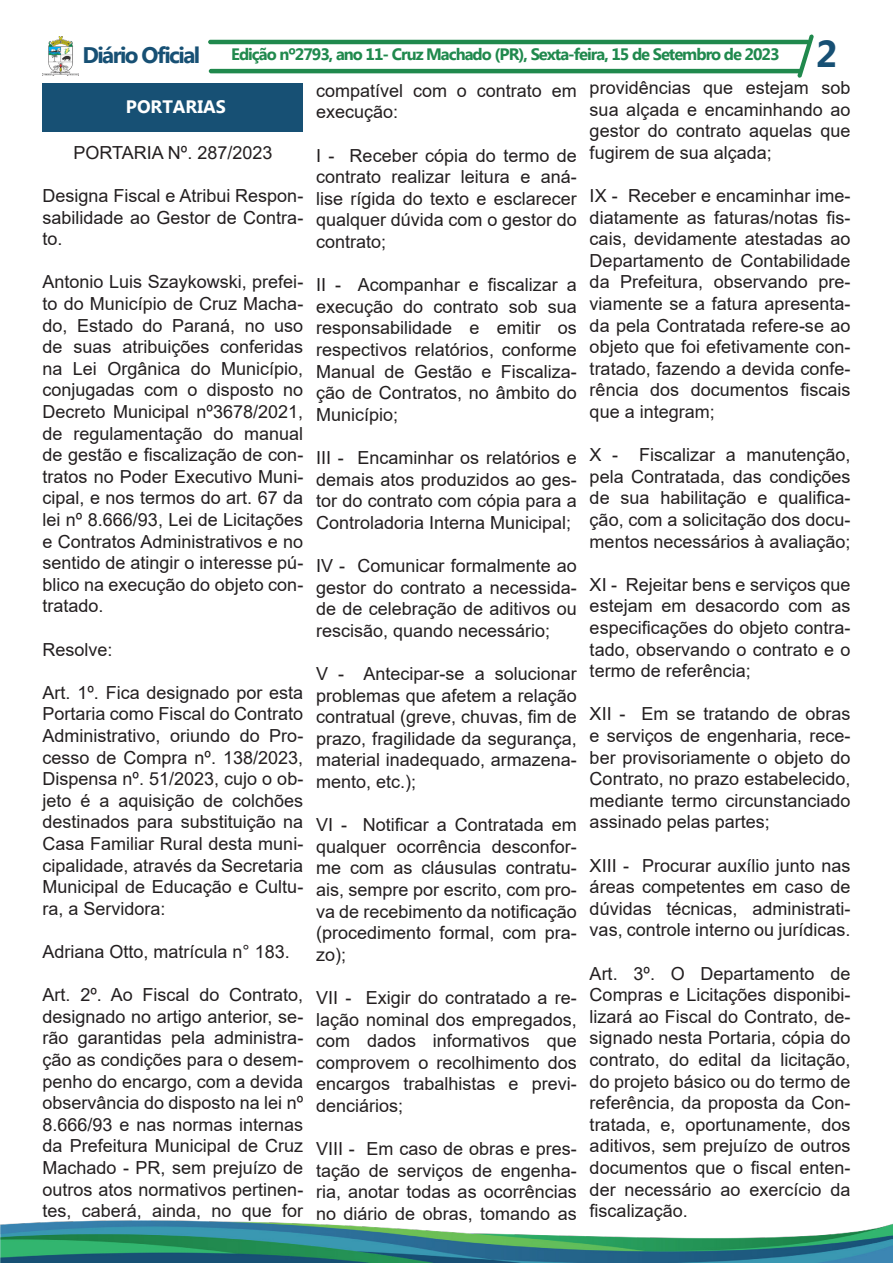
<style>
.page{position:relative;width:893px;height:1263px;background:#fff}
.page>*{position:absolute;margin:0;border:0;box-sizing:border-box;transform-origin:0 0}
.t1{font:700 37.5px "Myanmar Text";color:#175074}
.t2{font:700 22.5px "Myanmar Text";letter-spacing:-.07em;color:#175074}
.t3{font:18px/21.6px "Arial";color:#231f20;text-align:justify}
.t4{font:700 18px "Myanmar Text";color:#fff}
.t5{font:700 16.5px "Myanmar Text";letter-spacing:-.06em;color:#20894d}
</style>
<div class="page">
<hr style="left:208px;top:40px;width:602px;height:4px;background:#20894d;border-radius:2px">
<hr style="left:209px;top:69px;width:593px;height:4px;background:#20894d;border-radius:2px">
<img style="left:43px;top:37px;width:36px;height:38px">
<svg style="left:797px;top:34px;width:17px;height:44px"></svg>
<img style="left:0;top:1220px;width:892px;height:43px">
<img style="left:892px;top:1223px;width:1px;height:40px">
<div style="left:43px;top:83px;width:260px;height:49px;background:#175074"></div>
<p class="t2" style="left:82px;top:42px;width:119px">Diário Oficial</p>
<p class="t5" style="left:231px;top:45px;width:550px">Edição nº2793, ano 11- Cruz Machado (PR), Sexta-feira, 15 de Setembro de 2023</p>
<p class="t1" style="left:816px;top:32px;width:23px">2</p>
<p class="t4" style="left:126px;top:96px;width:101px">PORTARIAS</p>
<p class="t3" style="left:73px;top:141px;width:200px">PORTARIA Nº. 287/2023</p>
<p class="t3" style="left:43px;top:185px;width:262px">Designa Fiscal e Atribui Respon&shy;sabilidade ao Gestor de Contra&shy;to.</p>
<p class="t3" style="left:43px;top:271px;width:262px">Antonio Luis Szaykowski, prefei&shy;to do Município de Cruz Macha&shy;do, Estado do Paraná, no uso de suas atribuições conferidas na Lei Orgânica do Município, conjugadas com o disposto no Decreto Municipal nº3678/2021, de regulamentação do manual de gestão e fiscalização de con&shy;tratos no Poder Executivo Muni&shy;cipal, e nos termos do art. 67 da lei nº 8.666/93, Lei de Licitações e Contratos Administrativos e no sentido de atingir o interesse pú&shy;blico na execução do objeto con&shy;tratado.</p>
<p class="t3" style="left:43px;top:638px;width:72px">Resolve:</p>
<p class="t3" style="left:43px;top:681px;width:262px">Art. 1º. Fica designado por esta Portaria como Fiscal do Contrato Administrativo, oriundo do Pro&shy;cesso de Compra nº. 138/2023, Dispensa nº. 51/2023, cujo o ob&shy;jeto é a aquisição de colchões destinados para substituição na Casa Familiar Rural desta muni&shy;cipalidade, através da Secretaria Municipal de Educação e Cultu&shy;ra, a Servidora:</p>
<p class="t3" style="left:43px;top:941px;width:249px">Adriana Otto, matrícula n° 183.</p>
<p class="t3" style="left:43px;top:984px;width:262px">Art. 2º. Ao Fiscal do Contrato, designado no artigo anterior, se&shy;rão garantidas pela administra&shy;ção as condições para o desem&shy;penho do encargo, com a devida observância do disposto na lei nº 8.666/93 e nas normas internas da Prefeitura Municipal de Cruz Machado - PR, sem prejuízo de outros atos normativos pertinen&shy;tes, caberá, ainda, no que for</p>
<p class="t3" style="left:316px;top:79px;width:262px">compatível com o contrato em execução:</p>
<p class="t3" style="left:316px;top:144px;width:262px">I - Receber cópia do termo de contrato realizar leitura e aná&shy;lise rígida do texto e esclarecer qualquer dúvida com o gestor do contrato;</p>
<p class="t3" style="left:316px;top:274px;width:262px">II - Acompanhar e fiscalizar a execução do contrato sob sua responsabilidade e emitir os respectivos relatórios, conforme Manual de Gestão e Fiscaliza&shy;ção de Contratos, no âmbito do Município;</p>
<p class="t3" style="left:316px;top:447px;width:262px">III - Encaminhar os relatórios e demais atos produzidos ao ges&shy;tor do contrato com cópia para a Controladoria Interna Municipal;</p>
<p class="t3" style="left:316px;top:555px;width:262px">IV - Comunicar formalmente ao gestor do contrato a necessida&shy;de de celebração de aditivos ou rescisão, quando necessário;</p>
<p class="t3" style="left:316px;top:663px;width:262px">V - Antecipar-se a solucionar problemas que afetem a relação contratual (greve, chuvas, fim de prazo, fragilidade da segurança, material inadequado, armazena&shy;mento, etc.);</p>
<p class="t3" style="left:316px;top:814px;width:262px">VI - Notificar a Contratada em qualquer ocorrência desconfor&shy;me com as cláusulas contratu&shy;ais, sempre por escrito, com pro&shy;va de recebimento da notificação (procedimento formal, com pra&shy;zo);</p>
<p class="t3" style="left:316px;top:987px;width:262px">VII - Exigir do contratado a re&shy;lação nominal dos empregados, com dados informativos que comprovem o recolhimento dos encargos trabalhistas e previ&shy;denciários;</p>
<p class="t3" style="left:316px;top:1138px;width:262px">VIII - Em caso de obras e pres&shy;tação de serviços de engenha&shy;ria, anotar todas as ocorrências no diário de obras, tomando as</p>
<p class="t3" style="left:590px;top:77px;width:262px">providências que estejam sob sua alçada e encaminhando ao gestor do contrato aquelas que fugirem de sua alçada;</p>
<p class="t3" style="left:590px;top:185px;width:262px">IX - Receber e encaminhar ime&shy;diatamente as faturas/notas fis&shy;cais, devidamente atestadas ao Departamento de Contabilidade da Prefeitura, observando pre&shy;viamente se a fatura apresenta&shy;da pela Contratada refere-se ao objeto que foi efetivamente con&shy;tratado, fazendo a devida confe&shy;rência dos documentos fiscais que a integram;</p>
<p class="t3" style="left:590px;top:444px;width:262px">X - Fiscalizar a manutenção, pela Contratada, das condições de sua habilitação e qualifica&shy;ção, com a solicitação dos docu&shy;mentos necessários à avaliação;</p>
<p class="t3" style="left:590px;top:573px;width:262px">XI - Rejeitar bens e serviços que estejam em desacordo com as especificações do objeto contra&shy;tado, observando o contrato e o termo de referência;</p>
<p class="t3" style="left:590px;top:703px;width:262px">XII - Em se tratando de obras e serviços de engenharia, rece&shy;ber provisoriamente o objeto do Contrato, no prazo estabelecido, mediante termo circunstanciado assinado pelas partes;</p>
<p class="t3" style="left:590px;top:854px;width:262px">XIII - Procurar auxílio junto nas áreas competentes em caso de dúvidas técnicas, administrati&shy;vas, controle interno ou jurídicas.</p>
<p class="t3" style="left:590px;top:962px;width:262px">Art. 3º. O Departamento de Compras e Licitações disponibi&shy;lizará ao Fiscal do Contrato, de&shy;signado nesta Portaria, cópia do contrato, do edital da licitação, do projeto básico ou do termo de referência, da proposta da Con&shy;tratada, e, oportunamente, dos aditivos, sem prejuízo de outros documentos que o fiscal enten&shy;der necessário ao exercício da fiscalização.</p>
</div>
